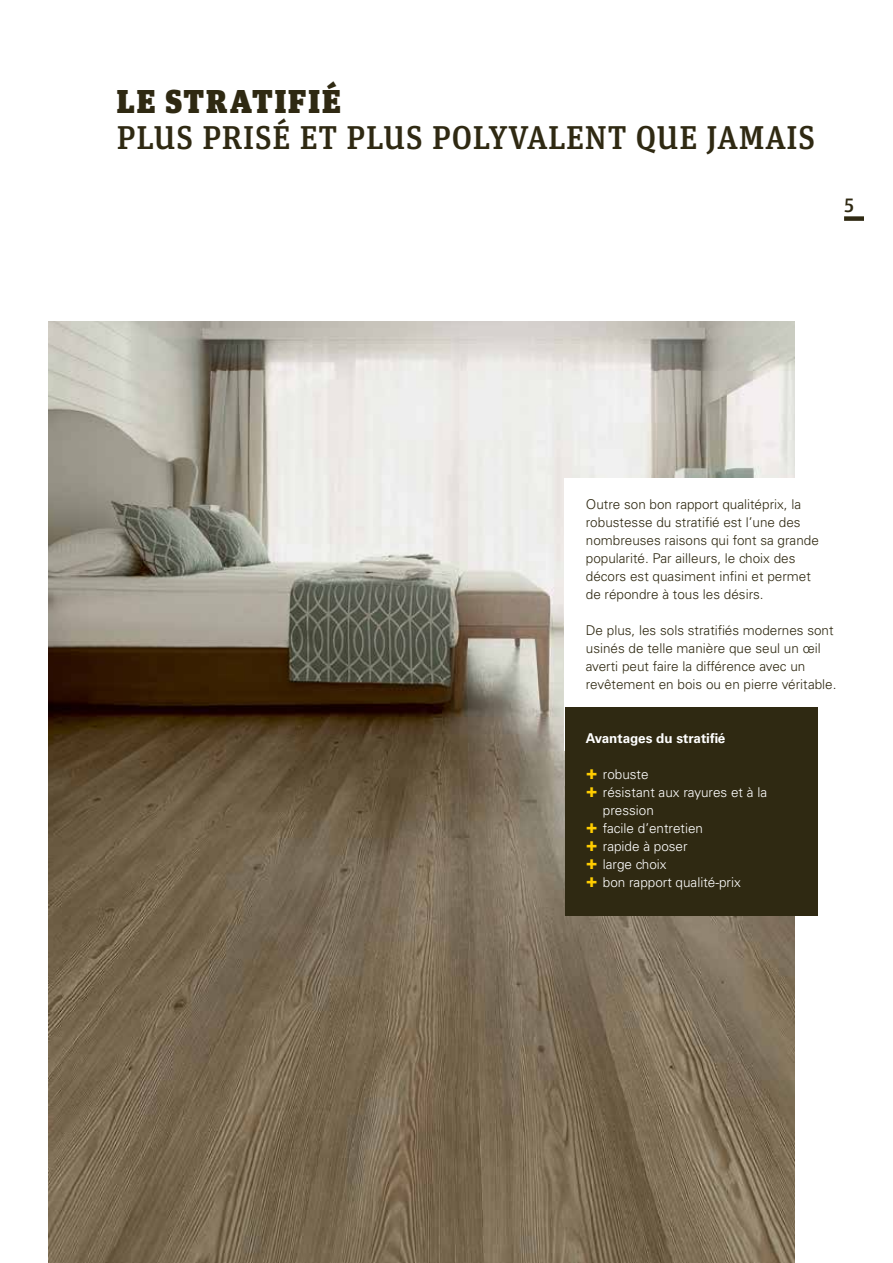
<style>
.page{position:relative;width:893px;height:1263px;background:#fff}
.page>*{position:absolute;margin:0;border:0;box-sizing:border-box;transform-origin:0 0}
.t1{font:500 33px "Unit Slab OT";letter-spacing:.025em;color:#2f2912}
.t2{font:900 33px "Unit Slab OT";letter-spacing:.06em;color:#2f2912}
.t3{font:500 19.5px "Unit Slab OT";color:#2f2912}
.t4{font:300 13.5px/18px "Univers LT Std";color:#2f2912}
.t5{font:300 13.5px "Univers LT Std";color:#fff}
.t6{font:700 13.5px "Univers LT Std";color:#fff}
.s1{font-weight:900;font-size:18px;color:#fecc00}
</style>
<div class="page">
<img style="left:49px;top:321px;width:745px;height:942px">
<div style="left:565px;top:478px;width:323px;height:273px;background:#fff"></div>
<div style="left:565px;top:707px;width:252px;height:208px;background:#2f2912"></div>
<div style="left:844px;top:216px;width:20px;height:5px;background:#2f2912"></div>
<h1 class="t2" style="left:117px;top:80px;width:225px">LE STRATIFIÉ</h1>
<h1 class="t1" style="left:117px;top:116px;width:700px">PLUS PRISÉ ET PLUS POLYVALENT QUE JAMAIS</h1>
<h2 class="t3" style="left:844px;top:192px;width:11px">5</h2>
<p class="t4" style="left:586px;top:495px;width:235px">Outre son bon rapport qualitéprix, la robustesse du stratifié est l’une des nombreuses raisons qui font sa grande popularité. Par ailleurs, le choix des décors est quasiment infini et permet de répondre à tous les désirs.</p>
<p class="t4" style="left:586px;top:621px;width:252px">De plus, les sols stratifiés modernes sont usinés de telle manière que seul un œil averti peut faire la différence avec un revêtement en bois ou en pierre véritable.</p>
<p class="t6" style="left:586px;top:730px;width:141px">Avantages du stratifié</p>
<p class="t5" style="left:586px;top:766px;width:64px"><span class="s1">+</span> robuste</p>
<p class="t5" style="left:586px;top:784px;width:183px"><span class="s1">+</span> résistant aux rayures et à la</p>
<p class="t5" style="left:603px;top:802px;width:53px">pression</p>
<p class="t5" style="left:586px;top:820px;width:119px"><span class="s1">+</span> facile d’entretien</p>
<p class="t5" style="left:586px;top:838px;width:103px"><span class="s1">+</span> rapide à poser</p>
<p class="t5" style="left:586px;top:856px;width:82px"><span class="s1">+</span> large choix</p>
<p class="t5" style="left:586px;top:874px;width:157px"><span class="s1">+</span> bon rapport qualité-prix</p>
</div>
